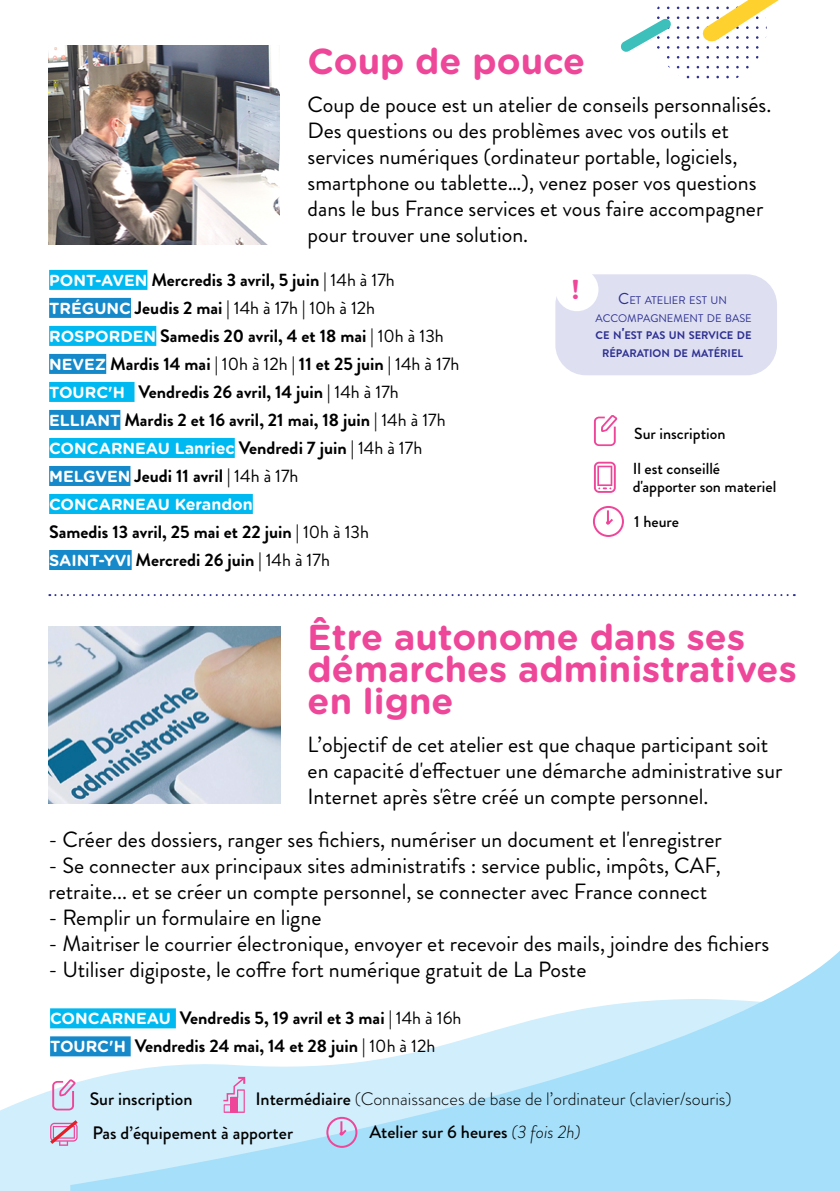
<style>
.page{position:relative;width:840px;height:1191px;background:#fff}
.page>*{position:absolute;margin:0;border:0;box-sizing:border-box;transform-origin:0 0}
.t1{font:700 36px/32px "Gotham Rounded";color:#ee4799}
.t2{font:700 27.4px "Gotham Rounded";color:#ee4799}
.t3{font:22px/26px "Brandon Grotesque";color:#000}
.t4{font:700 18px/28px "Brandon Grotesque";color:#000}
.t5{font:500 18px/34.4px "Brandon Grotesque";color:#000}
.t6{font:300 18px "Brandon Grotesque";color:#000}
.t7{font:700 16px "Gotham Rounded";color:#fff}
.t8{font:500 16px/35px "Brandon Grotesque";color:#000}
.t9{font:700 11px/17.6px "Brandon Grotesque";color:#2e3092;text-align:center}
.s1{font-family:"Gotham Rounded";font-size:16px;color:#fff}
.s2{font-weight:400}
.s3{font-family:"Brandon Grotesque";font-size:18px;color:#000}
.s4{font-family:"Brandon Grotesque";font-weight:400;font-size:18px;color:#000}
.s5{font-weight:400;font-size:15.8px}
.s6{font-size:15.8px}
.s7{font-weight:500}
.s8{font-weight:300;font-style:italic}
</style>
<div class="page">
<svg style="left:0;top:1028px;width:70px;height:163px;fill:#d1eefc"></svg>
<svg style="left:70px;top:952px;width:769px;height:239px"></svg>
<svg style="left:222px;top:1076px;width:24px;height:36px"></svg>
<div style="left:230px;top:1097px;width:8px;height:15px;background:#ee4799"></div>
<svg style="left:52px;top:1079px;width:23px;height:31px"></svg>
<svg style="left:50px;top:1120px;width:28px;height:25px"></svg>
<div style="left:326px;top:1116px;width:31px;height:31px;border:2px solid #ee4799;border-radius:50%"></div>
<svg style="left:339px;top:1121px;width:9px;height:16px"></svg>
<img style="left:48px;top:626px;width:232px;height:177px">
<img style="left:48px;top:45px;width:231px;height:199px">
<div style="left:555px;top:274px;width:221px;height:101px;background:#dee0f1;border-radius:30px"></div>
<div style="left:555px;top:268px;width:43px;height:43px;background:#fff;border-radius:50%"></div>
<svg style="left:49px;top:594px;width:745px;height:2px"></svg>
<svg style="left:620px;top:16px;width:59px;height:43px"></svg>
<svg style="left:696px;top:0;width:83px;height:49px"></svg>
<div style="left:49px;top:270px;width:98px;height:20px;background:#00b9f1"></div>
<div style="left:49px;top:298px;width:82px;height:20px;background:#1689ca"></div>
<div style="left:49px;top:326px;width:107px;height:20px;background:#00b9f1"></div>
<div style="left:49px;top:354px;width:57px;height:20px;background:#1689ca"></div>
<div style="left:49px;top:382px;width:85px;height:20px;background:#00b9f1"></div>
<div style="left:49px;top:410px;width:71px;height:20px;background:#1689ca"></div>
<div style="left:49px;top:438px;width:186px;height:20px;background:#00b9f1"></div>
<div style="left:49px;top:466px;width:81px;height:20px;background:#1689ca"></div>
<div style="left:49px;top:494px;width:204px;height:20px;background:#00b9f1"></div>
<div style="left:49px;top:550px;width:83px;height:20px;background:#1689ca"></div>
<div style="left:50px;top:1008px;width:126px;height:20px;background:#00b9f1"></div>
<div style="left:50px;top:1036px;width:81px;height:20px;background:#1689ca"></div>
<svg style="left:593px;top:415px;width:24px;height:31px"></svg>
<svg style="left:593px;top:462px;width:22px;height:31px"></svg>
<div style="left:592px;top:506px;width:31px;height:31px;border:2px solid #ee4799;border-radius:50%"></div>
<svg style="left:606px;top:510px;width:9px;height:15px"></svg>
<h1 class="t1" style="left:307px;top:44px;width:279px">Coup de pouce</h1>
<p class="t3" style="left:307px;top:91px;width:465px">Coup de pouce est un atelier de conseils personnalisés.<br>Des questions ou des problèmes avec vos outils et services numériques (ordinateur portable, logiciels, smartphone ou tablette…), venez poser vos questions dans le bus France services et vous faire accompagner pour trouver une solution.</p>
<p class="t4" style="left:49px;top:266px;width:411px"><span class="s1">PONT-AVEN</span> Mercredis 3 avril, 5 juin | <span class="s2">14h à 17h </span><span class="s1">TRÉGUNC</span> Jeudis 2 mai | <span class="s2">14h à 17h</span> | <span class="s2">10h à 12h </span><span class="s1">ROSPORDEN</span> Samedis 20 avril, 4 et 18 mai | <span class="s2">10h à 13h </span><span class="s1">NEVEZ</span> Mardis 14 mai | <span class="s2">10h à 12h</span> | 11 et 25 juin | <span class="s2">14h à 17h </span><span class="s1">TOURC'H</span> Vendredis 26 avril, 14 juin | <span class="s2">14h à 17h </span><span class="s1">ELLIANT</span> Mardis 2 et 16 avril, 21 mai, 18 juin | <span class="s2">14h à 17h</span></p>
<p class="t7" style="left:49px;top:436px;width:374px">CONCARNEAU Lanriec <span class="s3">Vendredi 7 juin |</span> <span class="s4">14h à 17h</span></p>
<p class="t4" style="left:49px;top:462px;width:251px"><span class="s1">MELGVEN</span> Jeudi 11 avril | <span class="s2">14h à 17h</span></p>
<p class="t7" style="left:49px;top:492px;width:205px">CONCARNEAU Kerandon</p>
<p class="t4" style="left:49px;top:518px;width:321px">Samedis 13 avril, 25 mai et 22 juin | <span class="s2">10h à 13h<br></span><span class="s1">SAINT-YVI</span> Mercredi 26 juin | <span class="s2">14h à 17h</span></p>
<p class="t2" style="left:570px;top:269px;width:10px">!</p>
<p class="t9" style="left:595px;top:292px;width:158px"><span class="s5">C</span><span class="s2">ET ATELIER EST UN<br>ACCOMPAGNEMENT DE BASE<br></span>CE N<span class="s6">'</span>EST PAS UN SERVICE DE<br>RÉPARATION DE MATÉRIEL</p>
<p class="t8" style="left:632px;top:416px;width:94px">Sur inscription<br>Il est conseillé</p>
<p class="t8" style="left:632px;top:469px;width:145px">d'apporter son materiel<br>1 heure</p>
<h1 class="t1" style="left:307px;top:620px;width:490px">Être autonome dans ses démarches administratives en ligne</h1>
<p class="t3" style="left:307px;top:731px;width:476px">L’objectif de cet atelier est que chaque participant soit en capacité d'effectuer une démarche administrative sur<br>Internet après s'être créé un compte personnel.</p>
<p class="t3" style="left:48px;top:827px;width:674px">- Créer des dossiers, ranger ses fichiers, numériser un document et l'enregistrer</p>
<p class="t3" style="left:48px;top:853px;width:673px">- Se connecter aux principaux sites administratifs : service public, impôts, CAF, retraite... et se créer un compte personnel, se connecter avec France connect</p>
<p class="t3" style="left:48px;top:905px;width:274px">- Remplir un formulaire en ligne</p>
<p class="t3" style="left:48px;top:931px;width:722px">- Maitriser le courrier électronique, envoyer et recevoir des mails, joindre des fichiers</p>
<p class="t3" style="left:48px;top:957px;width:539px">- Utiliser digiposte, le coffre fort numérique gratuit de La Poste</p>
<p class="t4" style="left:50px;top:1004px;width:412px"><span class="s1">CONCARNEAU</span> Vendredis 5, 19 avril et 3 mai | <span class="s2">14h à 16h<br></span><span class="s1">TOURC'H</span> Vendredis 24 mai, 14 et 28 juin | <span class="s2">10h à 12h</span></p>
<p class="t6" style="left:255px;top:1086px;width:477px"><span class="s7">Intermédiaire</span> (Connaissances de base de l’ordinateur (clavier/souris)</p>
<p class="t5" style="left:90px;top:1081px;width:205px">Sur inscription<br>Pas d’équipement à apporter</p>
<p class="t5" style="left:369px;top:1114px;width:212px">Atelier sur 6 heures <span class="s8">(3 fois 2h)</span></p>
</div>
